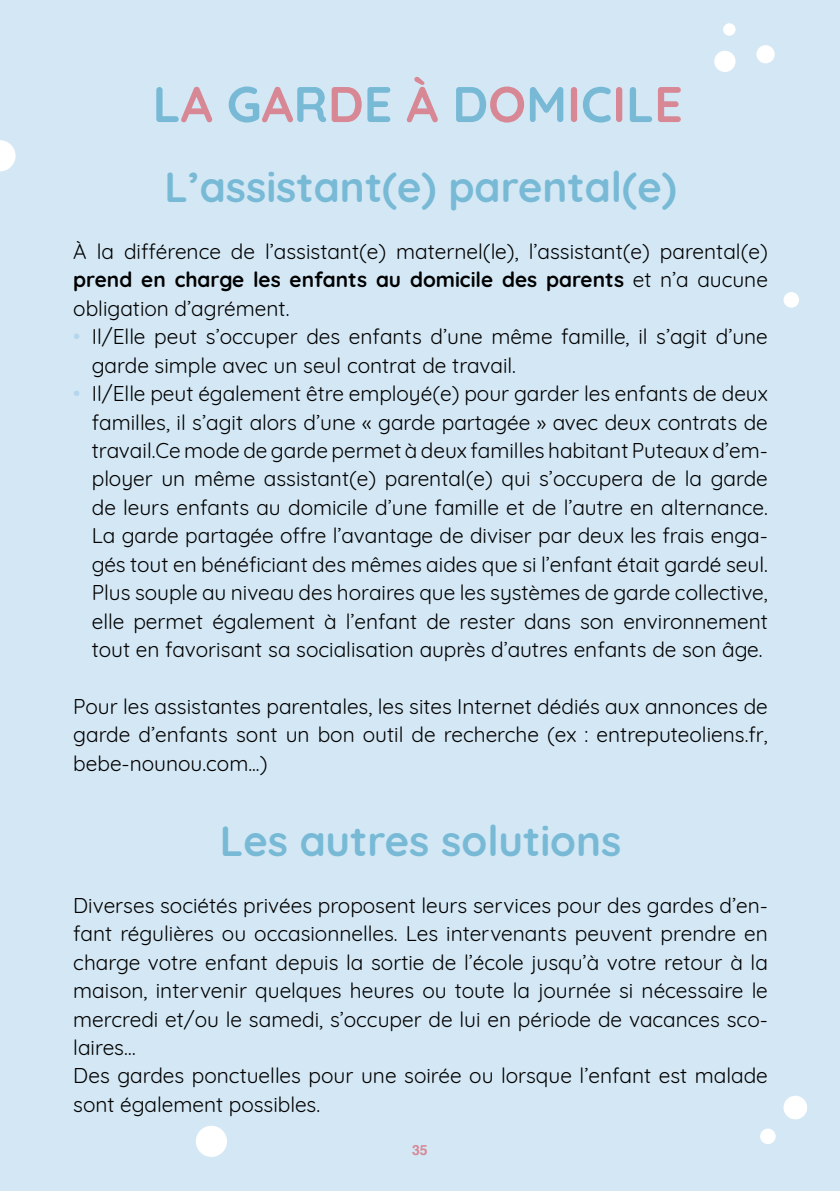
<style>
.page{position:relative;width:840px;height:1191px;background:#fff}
.page>*{position:absolute;margin:0;border:0;box-sizing:border-box;transform-origin:0 0}
.t1{font:700 50px "Quicksand";color:#78bad6}
.t2{font:700 42px "Quicksand";color:#78bad6}
.t3{font:20.8px/28.4px "Quicksand";color:#000;text-align:justify}
.t4{font:700 14px "Helvetica";color:#d88795}
.s1{color:#d88795}
.s2{font-weight:700}
.s3{color:#b5d6ec}
</style>
<div class="page">
<div style="left:0;top:0;width:839px;height:1191px;background:#d3e7f4"></div>
<svg style="left:0;top:140px;width:16px;height:31px"></svg>
<div style="left:196px;top:1125px;width:31px;height:32px;background:#fff;border-radius:50%"></div>
<div style="left:783px;top:292px;width:15px;height:16px;background:#fff;border-radius:50%"></div>
<div style="left:759px;top:1128px;width:16px;height:16px;background:#fff;border-radius:50%"></div>
<div style="left:783px;top:1095px;width:23px;height:24px;background:#fff;border-radius:50%"></div>
<div style="left:722px;top:23px;width:13px;height:13px;background:#fff;border-radius:50%"></div>
<div style="left:756px;top:45px;width:18px;height:18px;background:#fff;border-radius:50%"></div>
<div style="left:713px;top:51px;width:22px;height:21px;background:#fff;border-radius:50%"></div>
<h1 class="t1" style="left:152px;top:63px;width:531px">L<span class="s1">A</span> G<span class="s1">A</span>R<span class="s1">D</span>E <span class="s1">À</span> D<span class="s1">O</span>M<span class="s1">I</span>C<span class="s1">I</span>L<span class="s1">E</span></h1>
<h2 class="t2" style="left:164px;top:152px;width:513px">L’assistant(e) parental(e)</h2>
<p class="t3" style="left:73px;top:235px;width:695px">À la différence de l’assistant(e) maternel(le), l’assistant(e) parental(e) <span class="s2">prend en charge les enfants au domicile des parents</span> et n’a aucune obligation d’agrément.</p>
<p class="t3" style="left:92px;top:320px;width:677px;text-indent:-19px"><span class="s3">•</span> Il/Elle peut s’occuper des enfants d’une même famille, il s’agit d’une garde simple avec un seul contrat de travail.</p>
<p class="t3" style="left:92px;top:377px;width:677px;text-indent:-19px"><span class="s3">•</span> Il/Elle peut également être employé(e) pour garder les enfants de deux familles, il s’agit alors d’une « garde partagée » avec deux contrats de travail.Ce mode de garde permet à deux familles habitant Puteaux d’em&shy;ployer un même assistant(e) parental(e) qui s’occupera de la garde de leurs enfants au domicile d’une famille et de l’autre en alternance.<br>La garde partagée offre l’avantage de diviser par deux les frais enga&shy;gés tout en bénéficiant des mêmes aides que si l’enfant était gardé seul.<br>Plus souple au niveau des horaires que les systèmes de garde collective, elle permet également à l’enfant de rester dans son environnement tout en favorisant sa socialisation auprès d’autres enfants de son âge.</p>
<p class="t3" style="left:73px;top:690px;width:695px">Pour les assistantes parentales, les sites Internet dédiés aux annonces de garde d’enfants sont un bon outil de recherche (ex : entreputeoliens.fr, bebe-nounou.com...)</p>
<h2 class="t2" style="left:220px;top:806px;width:403px">Les autres solutions</h2>
<p class="t3" style="left:73px;top:889px;width:695px;text-align:left">Diverses sociétés privées proposent leurs services pour des gardes d’en&shy;fant régulières ou occasionnelles. Les intervenants peuvent prendre en charge votre enfant depuis la sortie de l’école jusqu’à votre retour à la maison, intervenir quelques heures ou toute la journée si nécessaire le mercredi et/ou le samedi, s’occuper de lui en période de vacances sco&shy;laires…<br>Des gardes ponctuelles pour une soirée ou lorsque l’enfant est malade sont également possibles.</p>
<p class="t4" style="left:412px;top:1139px;width:17px">35</p>
</div>
